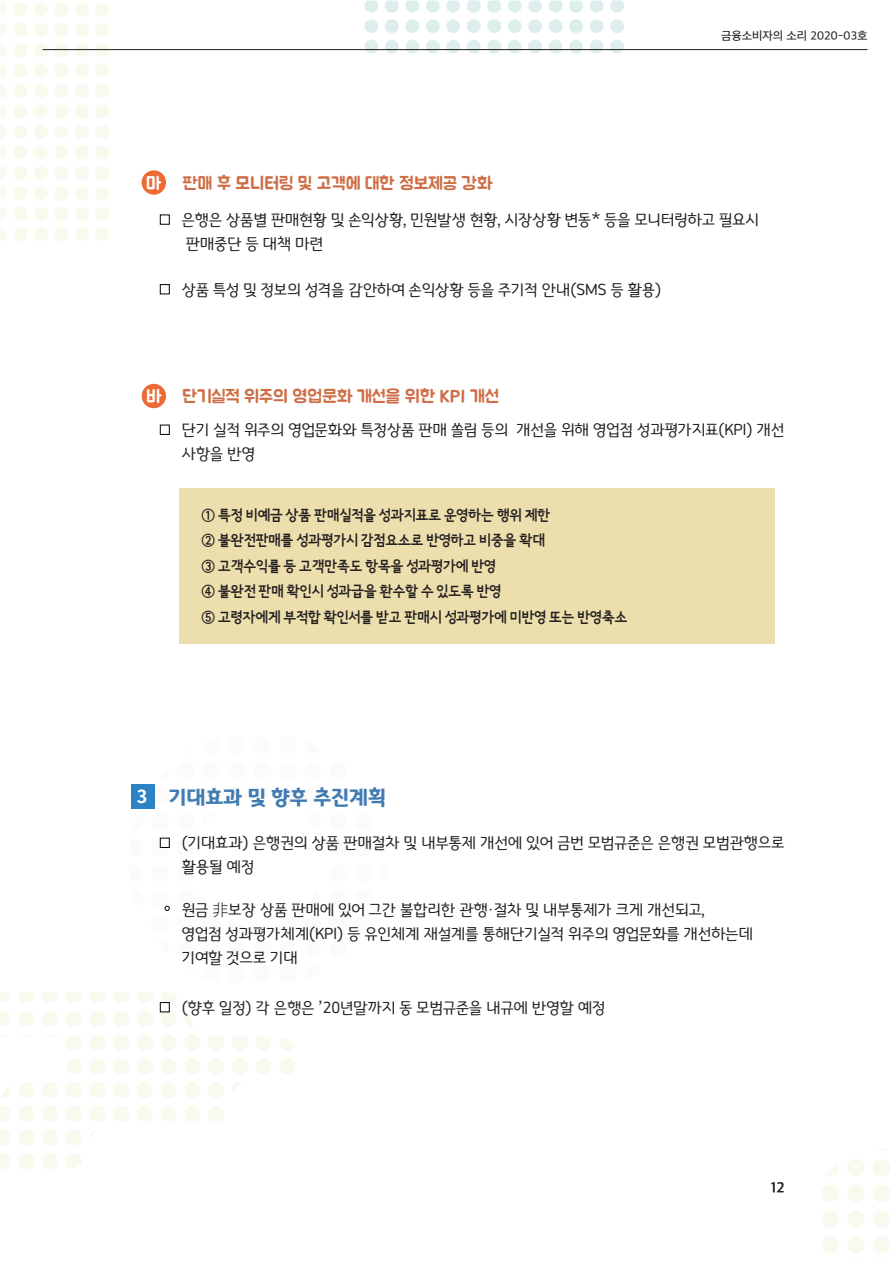
<style>
.page{position:relative;width:893px;height:1263px;background:#fff}
.page>*{position:absolute;margin:0;border:0;box-sizing:border-box;transform-origin:0 0}
.t1{font:21px "Gyeonggi Title B";color:#427bb1}
.t2{font:18px "Seoul Namsan EB";color:#231f20}
.t3{font:18px "BMJUAOTF";color:#cf6e46}
.t4{font:18px "BMJUAOTF";color:#fff}
.t5{font:700 18px "Noto Sans CJ Kkr";color:#fff}
.t6{font:16.5px/24px "Gyeonggi Title L";letter-spacing:-.025em;color:#231f20}
.t7{font:700 15px "Apple SD Gothic Neo";color:#231f20}
.t8{font:500 12px "Apple SD Gothic Neo";color:#231f20}
.s1{font-family:"Noto Sans CJ Kkr";font-weight:300}
</style>
<div class="page">
<img style="left:1px;top:0;width:889px;height:1263px">
<hr style="left:43px;top:49px;width:824px;height:1px;background:#231f20">
<svg style="left:165px;top:906px;width:5px;height:5px"></svg>
<div style="left:142px;top:170px;width:24px;height:25px;background:#ee6a34;border-radius:50%"></div>
<div style="left:142px;top:384px;width:24px;height:24px;background:#ee6a34;border-radius:50%"></div>
<div style="left:160px;top:215px;width:10px;height:9px;border:1px solid #030303"></div>
<div style="left:160px;top:284px;width:10px;height:10px;border:1px solid #030303"></div>
<div style="left:160px;top:425px;width:10px;height:10px;border:1px solid #030303"></div>
<div style="left:160px;top:838px;width:10px;height:10px;border:1px solid #030303"></div>
<div style="left:160px;top:1002px;width:10px;height:10px;border:1px solid #030303"></div>
<div style="left:179px;top:489px;width:595px;height:155px;background:#eddfad"></div>
<div style="left:131px;top:784px;width:24px;height:25px;background:#2d82c4"></div>
<p class="t8" style="left:721px;top:30px;width:148px">금융소비자의 소리 2020-03호</p>
<p class="t4" style="left:146px;top:174px;width:17px">마</p>
<p class="t3" style="left:182px;top:174px;width:312px">판매 후 모니터링 및 고객에 대한 정보제공 강화</p>
<p class="t6" style="left:181px;top:208px;width:579px">은행은 상품별 판매현황 및 손익상황, 민원발생 현황, 시장상황 변동* 등을 모니터링하고 필요시</p>
<p class="t6" style="left:185px;top:232px;width:139px">판매중단 등 대책 마련</p>
<p class="t6" style="left:181px;top:278px;width:482px">상품 특성 및 정보의 성격을 감안하여 손익상황 등을 주기적 안내(SMS 등 활용)</p>
<p class="t4" style="left:146px;top:387px;width:16px">바</p>
<p class="t3" style="left:182px;top:387px;width:318px">단기실적 위주의 영업문화 개선을 위한 KPI 개선</p>
<p class="t6" style="left:181px;top:418px;width:605px">단기 실적 위주의 영업문화와 특정상품 판매 쏠림 등의 개선을 위해 영업점 성과평가지표(KPI) 개선 사항을 반영</p>
<p class="t2" style="left:202px;top:507px;width:350px">① 특정 비예금 상품 판매실적을 성과지표로 운영하는 행위 제한</p>
<p class="t2" style="left:202px;top:532px;width:344px">② 불완전판매를 성과평가시 감점요소로 반영하고 비중을 확대</p>
<p class="t2" style="left:202px;top:558px;width:295px">③ 고객수익률 등 고객만족도 항목을 성과평가에 반영</p>
<p class="t2" style="left:202px;top:583px;width:301px">④ 불완전 판매 확인시 성과급을 환수할 수 있도록 반영</p>
<p class="t2" style="left:202px;top:609px;width:427px">⑤ 고령자에게 부적합 확인서를 받고 판매시 성과평가에 미반영 또는 반영축소</p>
<p class="t5" style="left:137px;top:786px;width:12px">3</p>
<p class="t1" style="left:169px;top:784px;width:218px">기대효과 및 향후 추진계획</p>
<p class="t6" style="left:181px;top:831px;width:605px">(기대효과) 은행권의 상품 판매절차 및 내부통제 개선에 있어 금번 모범규준은 은행권 모범관행으로 활용될 예정</p>
<p class="t6" style="left:181px;top:898px;width:525px">원금 <span class="s1">非</span>보장 상품 판매에 있어 그간 불합리한 관행·절차 및 내부통제가 크게 개선되고,</p>
<p class="t6" style="left:181px;top:922px;width:573px">영업점 성과평가체계(KPI) 등 유인체계 재설계를 통해단기실적 위주의 영업문화를 개선하는데</p>
<p class="t6" style="left:181px;top:946px;width:118px">기여할 것으로 기대</p>
<p class="t6" style="left:181px;top:996px;width:426px">(향후 일정) 각 은행은 ’20년말까지 동 모범규준을 내규에 반영할 예정</p>
<p class="t7" style="left:771px;top:1179px;width:15px">12</p>
</div>
